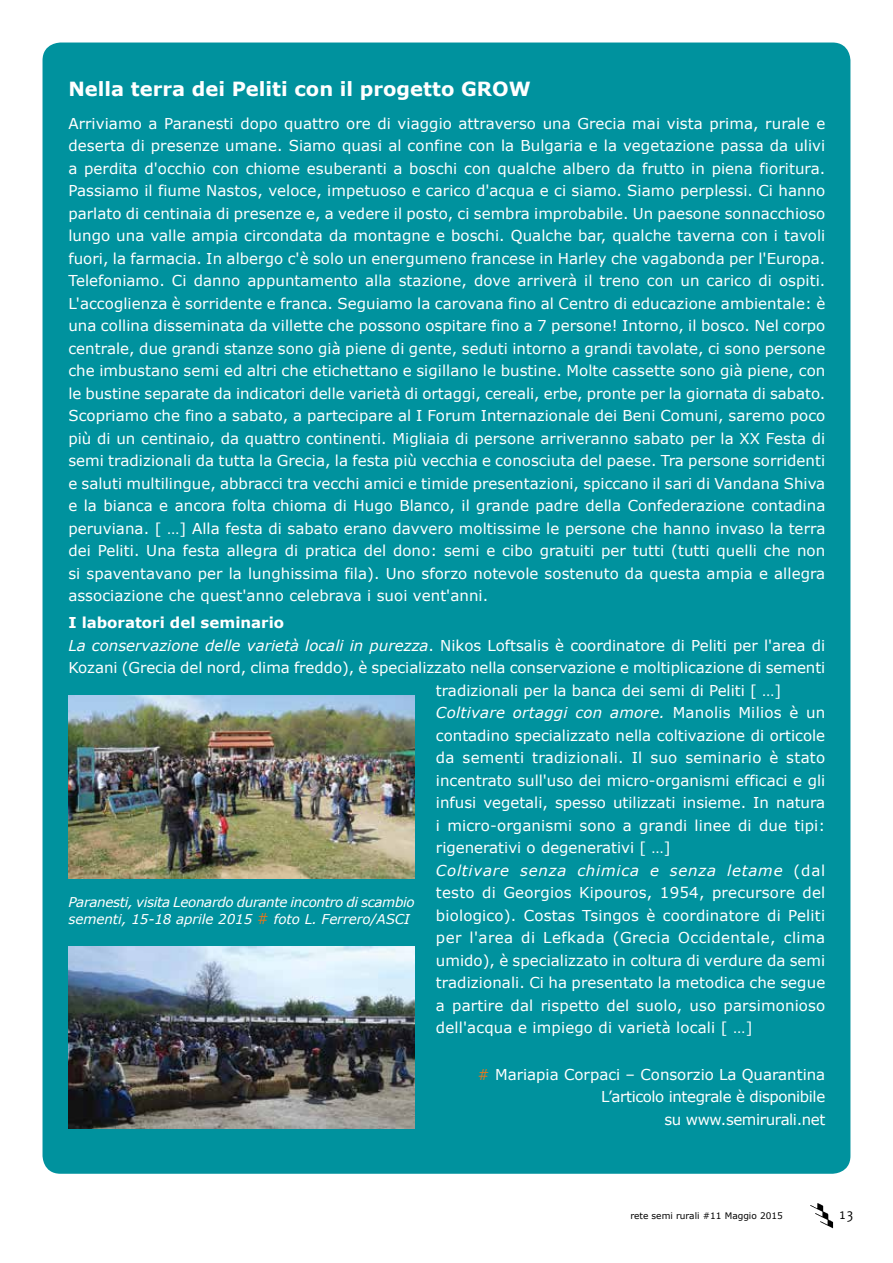
<style>
.page{position:relative;width:893px;height:1263px;background:#fff}
.page>*{position:absolute;margin:0;border:0;box-sizing:border-box;transform-origin:0 0}
.t1{font:700 19.5px "Verdana";color:#fff}
.t2{font:300 16.5px "Csuni OTF";color:#000}
.t3{font:15px/22.5px "Verdana";color:#fff;text-align:justify}
.t4{font:15px/22.5px "Verdana";letter-spacing:-.025em;color:#fff;text-align:right}
.t5{font:15px "Verdana";letter-spacing:.02em;color:#fff}
.t6{font:15px "Verdana";letter-spacing:.03em;color:#fff}
.t7{font:italic 15px "Verdana";letter-spacing:.02em;color:#fff}
.t8{font:italic 15px "Verdana";letter-spacing:.05em;color:#fff}
.t9{font:700 15px "Verdana";color:#fff}
.t10{font:italic 13.5px/16.5px "Verdana";letter-spacing:-.025em;color:#fff}
.t11{font:9px "Verdana";color:#000}
.s1{font-style:italic}
.s2{font-style:normal}
.s3{color:#e2771e}
.s4{font-style:normal;font-size:15px;color:#e2771e}
</style>
<div class="page">
<img style="left:810px;top:1203px;width:24px;height:26px">
<div style="left:43px;top:43px;width:807px;height:1131px;background:#00929e;border-radius:18px"></div>
<img style="left:68px;top:946px;width:347px;height:182px">
<img style="left:68px;top:695px;width:347px;height:183px">
<h1 class="t1" style="left:68px;top:76px;width:464px">Nella terra dei Peliti con il progetto GROW</h1>
<p class="t3" style="left:68px;top:112px;width:759px">Arriviamo a Paranesti dopo quattro ore di viaggio attraverso una Grecia mai vista prima, rurale e deserta di presenze umane. Siamo quasi al confine con la Bulgaria e la vegetazione passa da ulivi a perdita d'occhio con chiome esuberanti a boschi con qualche albero da frutto in piena fioritura.<br>Passiamo il fiume Nastos, veloce, impetuoso e carico d'acqua e ci siamo. Siamo perplessi. Ci hanno parlato di centinaia di presenze e, a vedere il posto, ci sembra improbabile. Un paesone sonnacchioso lungo una valle ampia circondata da montagne e boschi. Qualche bar, qualche taverna con i tavoli fuori, la farmacia. In albergo c'è solo un energumeno francese in Harley che vagabonda per l'Europa.<br>Telefoniamo. Ci danno appuntamento alla stazione, dove arriverà il treno con un carico di ospiti.<br>L'accoglienza è sorridente e franca. Seguiamo la carovana fino al Centro di educazione ambientale: è una collina disseminata da villette che possono ospitare fino a 7 persone! Intorno, il bosco. Nel corpo centrale, due grandi stanze sono già piene di gente, seduti intorno a grandi tavolate, ci sono persone che imbustano semi ed altri che etichettano e sigillano le bustine. Molte cassette sono già piene, con le bustine separate da indicatori delle varietà di ortaggi, cereali, erbe, pronte per la giornata di sabato.<br>Scopriamo che fino a sabato, a partecipare al I Forum Internazionale dei Beni Comuni, saremo poco più di un centinaio, da quattro continenti. Migliaia di persone arriveranno sabato per la XX Festa di semi tradizionali da tutta la Grecia, la festa più vecchia e conosciuta del paese. Tra persone sorridenti e saluti multilingue, abbracci tra vecchi amici e timide presentazioni, spiccano il sari di Vandana Shiva e la bianca e ancora folta chioma di Hugo Blanco, il grande padre della Confederazione contadina peruviana. [ …] Alla festa di sabato erano davvero moltissime le persone che hanno invaso la terra dei Peliti. Una festa allegra di pratica del dono: semi e cibo gratuiti per tutti (tutti quelli che non si spaventavano per la lunghissima fila). Uno sforzo notevole sostenuto da questa ampia e allegra associazione che quest'anno celebrava i suoi vent'anni.</p>
<p class="t9" style="left:68px;top:613px;width:217px">I laboratori del seminario</p>
<p class="t3" style="left:68px;top:634px;width:758px"><span class="s1">La conservazione delle varietà locali in purezza</span>. Nikos Loftsalis è coordinatore di Peliti per l'area di</p>
<p class="t3" style="left:68px;top:657px;width:758px">Kozani (Grecia del nord, clima freddo), è specializzato nella conservazione e moltiplicazione di sementi</p>
<p class="t3" style="left:436px;top:679px;width:347px">tradizionali per la banca dei semi di Peliti [ …]</p>
<p class="t7" style="left:436px;top:703px;width:391px">Coltivare ortaggi con amore. <span class="s2">Manolis Milios è un</span></p>
<p class="t3" style="left:436px;top:724px;width:391px">contadino specializzato nella coltivazione di orticole</p>
<p class="t5" style="left:436px;top:748px;width:391px">da sementi tradizionali. Il suo seminario è stato</p>
<p class="t3" style="left:436px;top:769px;width:391px">incentrato sull'uso dei micro-organismi efficaci e gli</p>
<p class="t3" style="left:436px;top:792px;width:391px">infusi vegetali, spesso utilizzati insieme. In natura</p>
<p class="t3" style="left:436px;top:814px;width:391px">i micro-organismi sono a grandi linee di due tipi:</p>
<p class="t3" style="left:436px;top:837px;width:236px">rigenerativi o degenerativi [ …]</p>
<p class="t8" style="left:436px;top:861px;width:391px">Coltivare senza chimica e senza letame <span class="s2">(dal</span></p>
<p class="t3" style="left:436px;top:882px;width:391px">testo di Georgios Kipouros, 1954, precursore del</p>
<p class="t3" style="left:436px;top:904px;width:391px">biologico). Costas Tsingos è coordinatore di Peliti</p>
<p class="t6" style="left:436px;top:928px;width:391px">per l'area di Lefkada (Grecia Occidentale, clima</p>
<p class="t3" style="left:436px;top:949px;width:391px">umido), è specializzato in coltura di verdure da semi</p>
<p class="t3" style="left:436px;top:972px;width:391px">tradizionali. Ci ha presentato la metodica che segue</p>
<p class="t3" style="left:436px;top:994px;width:391px">a partire dal rispetto del suolo, uso parsimonioso</p>
<p class="t3" style="left:436px;top:1017px;width:318px">dell'acqua e impiego di varietà locali [ …]</p>
<p class="t4" style="left:478px;top:1063px;width:349px"><span class="s3">#</span> Mariapia Corpaci – Consorzio La Quarantina<br>L’articolo integrale è disponibile<br>su www.semirurali.net</p>
<p class="t10" style="left:68px;top:894px;width:348px">Paranesti, visita Leonardo durante incontro di scambio sementi, 15-18 aprile 2015 <span class="s4">#</span> foto L. Ferrero/ASCI</p>
<p class="t11" style="left:630px;top:1210px;width:154px">rete semi rurali #11 Maggio 2015</p>
<p class="t2" style="left:838px;top:1204px;width:17px">13</p>
</div>
